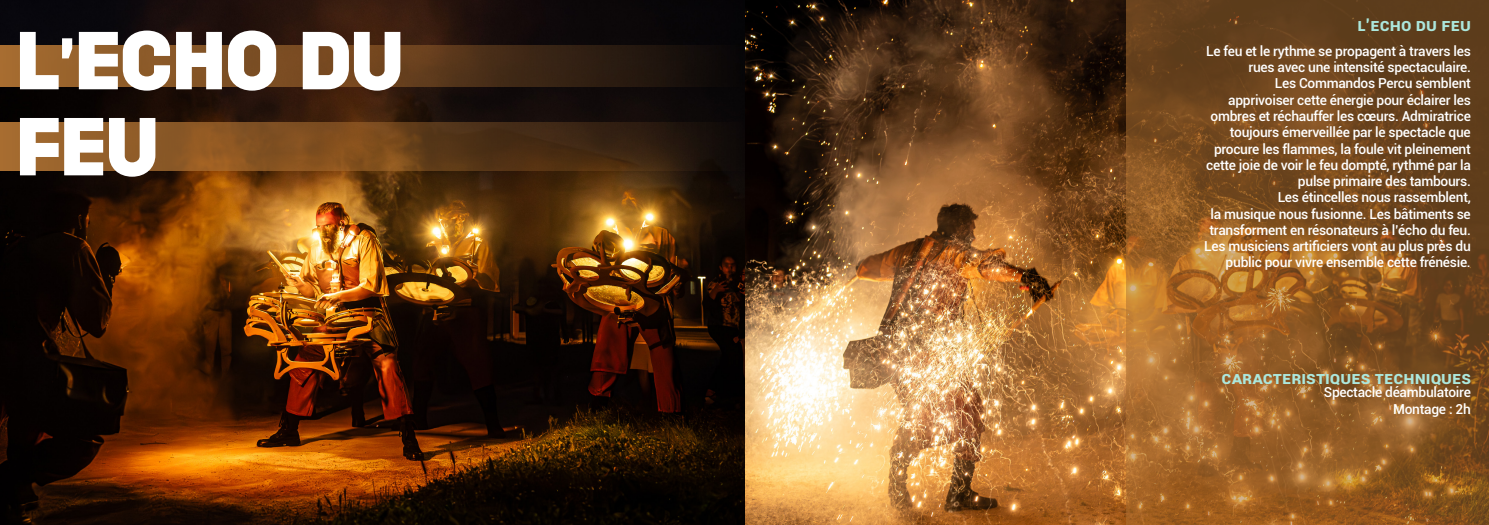
<style>
.page{position:relative;width:1489px;height:525px;background:#fff}
.page>*{position:absolute;margin:0;border:0;box-sizing:border-box;transform-origin:0 0}
.t1{font:900 semi-condensed 71.62px "Kurdis Test";color:#fff}
.corps_de_texte{font:700 17.5px "Roboto";color:#ace7dc}
.t2{font:500 13.75px/16.2px "Roboto";letter-spacing:-.02em;color:#fff;text-align:right}
.s1{font-family:"Roboto";font-stretch:normal}
</style>
<div class="page">
<img style="left:0;top:0;width:744px;height:524px">
<img style="left:744px;top:0;width:744px;height:524px">
<svg style="left:0;top:45px;width:744px;height:41px"></svg>
<svg style="left:0;top:122px;width:744px;height:48px"></svg>
<p class="t1" style="left:16px;top:7px;width:389px">L<span class="s1">'</span>ECHO DU</p>
<p class="t1" style="left:16px;top:93px;width:144px">FEU</p>
<p class="corps_de_texte" style="left:1357px;top:12px;width:113px">L’ECHO DU FEU</p>
<p class="t2" style="left:1205px;top:42px;width:266px">Le feu et le rythme se propagent à travers les rues avec une intensité spectaculaire.<br>Les Commandos Percu semblent apprivoiser cette énergie pour éclairer les ombres et réchauffer les cœurs. Admiratrice toujours émerveillée par le spectacle que procure les flammes, la foule vit pleinement cette joie de voir le feu dompté, rythmé par la pulse primaire des tambours.</p>
<p class="t2" style="left:1204px;top:189px;width:268px">Les étincelles nous rassemblent,<br>la musique nous fusionne. Les bâtiments se transforment en résonateurs à l’écho du feu.<br>Les musiciens artificiers vont au plus près du public pour vivre ensemble cette frénésie.</p>
<p class="corps_de_texte" style="left:1221px;top:365px;width:251px">CARACTERISTIQUES TECHNIQUES</p>
<p class="t2" style="left:1323px;top:383px;width:148px">Spectacle déambulatoire</p>
<p class="t2" style="left:1392px;top:400px;width:79px">Montage : 2h</p>
</div>
